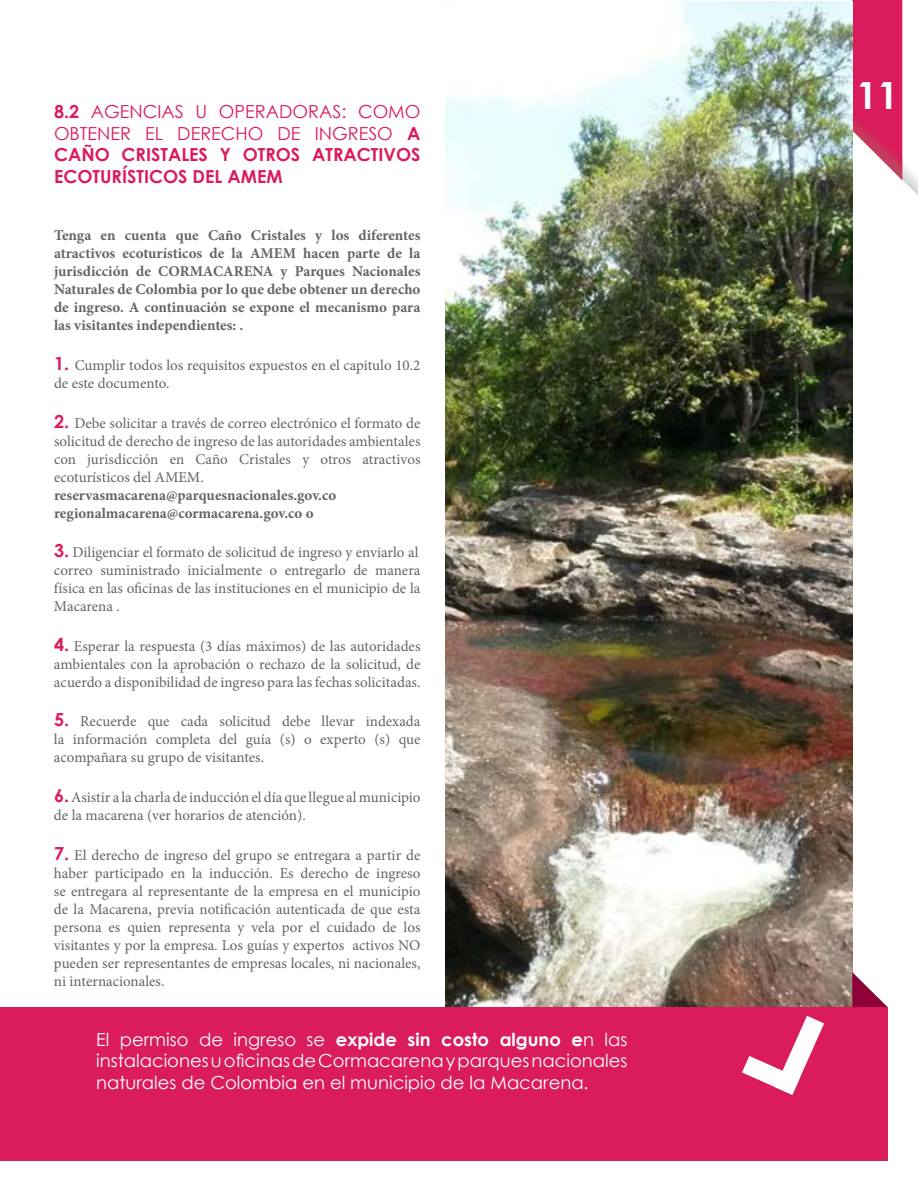
<style>
.page{position:relative;width:918px;height:1188px;background:#fff}
.page>*{position:absolute;margin:0;border:0;box-sizing:border-box;transform-origin:0 0}
.t1{font:700 37.5px "Century Gothic";color:#fff}
.t2{font:18px/21.6px "Century Gothic";color:#fff;text-align:justify}
.t3{font:18px/21.6px "Century Gothic";color:#da1c5c;text-align:justify}
.t4{font:700 18px "Century Gothic";color:#da1c5c}
.t5{font:15px/18px "Minion Pro";color:#636466;text-align:justify}
.t6{font:700 15px/18px "Minion Pro";color:#636466;text-align:justify}
.s1{font-weight:700}
.s2{font-family:"Century Gothic";font-weight:700;font-size:18px;color:#da1c5c}
</style>
<div class="page">
<div style="left:852px;top:0;width:50px;height:54px;background:#da1c5c"></div>
<img style="left:852px;top:54px;width:66px;height:258px">
<img style="left:852px;top:112px;width:50px;height:68px">
<img style="left:446px;top:2px;width:406px;height:1005px">
<div style="left:161px;top:6px;width:327px;height:47px;background:#fff"></div>
<div style="left:0;top:1007px;width:887px;height:154px;background:#da1c5c"></div>
<svg style="left:852px;top:972px;width:36px;height:35px"></svg>
<svg style="left:742px;top:1016px;width:82px;height:79px"></svg>
<p class="t3" style="left:54px;top:100px;width:368px"><span class="s1">8.2</span> Agencias u operadoras: Como obtener el derecho de ingreso <span class="s1">A CAÑO</span></p>
<p class="t4" style="left:122px;top:141px;width:24px">CRISTALES</p>
<p class="t4" style="left:220px;top:141px;width:36px">Y OTROS</p>
<p class="t4" style="left:312px;top:141px;width:12px">ATRACTIVOS</p>
<p class="t4" style="left:54px;top:163px;width:13px">ECOTUR</p>
<p class="t4" style="left:122px;top:163px;width:16px">ÍSTICOS</p>
<p class="t4" style="left:193px;top:163px;width:11px">DEL</p>
<p class="t4" style="left:228px;top:163px;width:57px">AMEM</p>
<p class="t6" style="left:54px;top:226px;width:368px">Tenga en cuenta que Caño Cristales y los diferentes atractivos ecoturísticos de la AMEM hacen parte de la jurisdicción de CORMACARENA y Parques Nacionales Naturales de Colombia por lo que debe obtener un derecho de ingreso. A continuación se expone el mecanismo para las visitantes independientes: .</p>
<p class="t5" style="left:54px;top:356px;width:368px"><span class="s2">1.</span> Cumplir todos los requisitos expuestos en el capitulo 10.2 de este documento.</p>
<p class="t5" style="left:54px;top:414px;width:368px"><span class="s2">2.</span> Debe solicitar a través de correo electrónico el formato de solicitud de derecho de ingreso de las autoridades ambientales con jurisdicción en Caño Cristales y otros atractivos ecoturísticos del AMEM.</p>
<p class="t6" style="left:54px;top:486px;width:284px">reservasmacarena@parquesnacionales.gov.co regionalmacarena@cormacarena.gov.co o</p>
<p class="t5" style="left:54px;top:543px;width:368px;text-align:left"><span class="s2">3.</span> Diligenciar el formato de solicitud de ingreso y enviarlo al correo suministrado inicialmente o entregarlo de manera física en las oficinas de las instituciones en el municipio de la Macarena .</p>
<p class="t5" style="left:54px;top:637px;width:368px"><span class="s2">4.</span> Esperar la respuesta (3 días máximos) de las autoridades ambientales con la aprobación o rechazo de la solicitud, de acuerdo a disponibilidad de ingreso para las fechas solicitadas.</p>
<p class="t5" style="left:54px;top:713px;width:368px"><span class="s2">5.</span> Recuerde que cada solicitud debe llevar indexada la información completa del guía (s) o experto (s) que acompañara su grupo de visitantes.</p>
<p class="t5" style="left:54px;top:788px;width:368px"><span class="s2">6.</span> Asistir a la charla de inducción el día que llegue al municipio de la macarena (ver horarios de atención).</p>
<p class="t5" style="left:54px;top:846px;width:368px"><span class="s2">7.</span> El derecho de ingreso del grupo se entregara a partir de haber participado en la inducción. Es derecho de ingreso se entregara al representante de la empresa en el municipio de la Macarena, previa notificación autenticada de que esta persona es quien representa y vela por el cuidado de los visitantes y por la empresa. Los guías y expertos activos NO pueden ser representantes de empresas locales, ni nacionales, ni internacionales.</p>
<p class="t2" style="left:96px;top:1028px;width:533px">El permiso de ingreso se <span class="s1">EXPIDE SIN COSTO ALGUNO E</span>n las instalaciones u oficinas de Cormacarena y parques nacionales naturales de Colombia en el municipio de la Macarena.</p>
<h1 class="t1" style="left:856px;top:67px;width:43px">11</h1>
</div>
